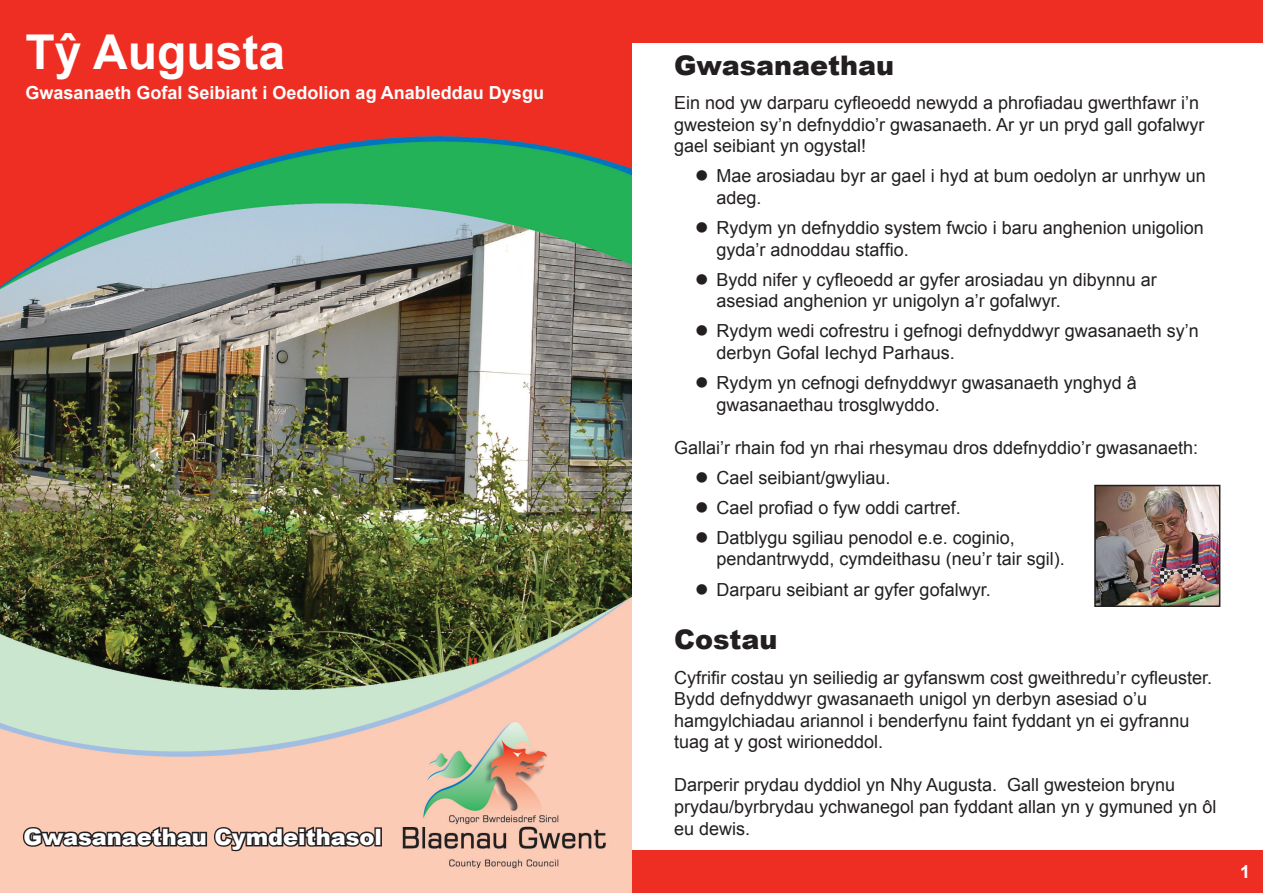
<style>
.page{position:relative;width:1263px;height:893px;background:#fff}
.page>*{position:absolute;margin:0;border:0;box-sizing:border-box;transform-origin:0 0}
.t1{font:700 48px "Arial";color:#fff}
.t2{font:900 27px "Arial";color:#231f20}
.t3{font:900 22.5px "Arial";color:#fff}
.t4{font:18px/21.6px "Arial";color:#231f20}
.t5{font:700 18px "Arial";color:#fff}
</style>
<div class="page">
<div style="left:631px;top:850px;width:632px;height:43px;background:#ee2e22"></div>
<div style="left:631px;top:0;width:632px;height:43px;background:#ee2e22"></div>
<img style="left:0;top:0;width:631px;height:893px">
<svg style="left:21px;top:824px;width:356px;height:29px;background:#9b7e72"></svg>
<div style="left:374px;top:827px;width:8px;height:19px;border:3px solid #231f20"></div>
<img style="left:1097px;top:488px;width:120px;height:116px">
<div style="left:1094px;top:485px;width:126px;height:122px;border:2px solid #231f20"></div>
<h1 class="t1" style="left:26px;top:20px;width:261px">Tŷ Augusta</h1>
<p class="t5" style="left:26px;top:81px;width:520px">Gwasanaeth Gofal Seibiant i Oedolion ag Anableddau Dysgu</p>
<p class="t3" style="left:23px;top:821px;width:360px">Gwasanaethau Cymdeithasol</p>
<h2 class="t2" style="left:674px;top:45px;width:222px">Gwasanaethau</h2>
<p class="t4" style="left:674px;top:92px;width:532px">Ein nod yw darparu cyfleoedd newydd a phrofiadau gwerthfawr i’n gwesteion sy’n defnyddio’r gwasanaeth. Ar yr un pryd gall gofalwyr gael seibiant yn ogystal!</p>
<p class="t4" style="left:716px;top:165px;width:491px;text-indent:-21px">● Mae arosiadau byr ar gael i hyd at bum oedolyn ar unrhyw un adeg.</p>
<p class="t4" style="left:716px;top:217px;width:489px;text-indent:-21px">● Rydym yn defnyddio system fwcio i baru anghenion unigolion gyda’r adnoddau staffio.</p>
<p class="t4" style="left:716px;top:269px;width:442px;text-indent:-21px">● Bydd nifer y cyfleoedd ar gyfer arosiadau yn dibynnu ar asesiad anghenion yr unigolyn a’r gofalwyr.</p>
<p class="t4" style="left:716px;top:320px;width:484px;text-indent:-21px">● Rydym wedi cofrestru i gefnogi defnyddwyr gwasanaeth sy’n derbyn Gofal Iechyd Parhaus.</p>
<p class="t4" style="left:716px;top:372px;width:422px;text-indent:-21px">● Rydym yn cefnogi defnyddwyr gwasanaeth ynghyd â gwasanaethau trosglwyddo.</p>
<p class="t4" style="left:674px;top:437px;width:526px">Gallai’r rhain fod yn rhai rhesymau dros ddefnyddio’r gwasanaeth:</p>
<p class="t4" style="left:695px;top:467px;width:197px">● Cael seibiant/gwyliau.</p>
<p class="t4" style="left:695px;top:497px;width:267px">● Cael profiad o fyw oddi cartref.</p>
<p class="t4" style="left:716px;top:527px;width:350px;text-indent:-21px">● Datblygu sgiliau penodol e.e. coginio, pendantrwydd, cymdeithasu (neu’r tair sgil).</p>
<p class="t4" style="left:695px;top:579px;width:297px">● Darparu seibiant ar gyfer gofalwyr.</p>
<h2 class="t2" style="left:674px;top:620px;width:105px">Costau</h2>
<p class="t4" style="left:674px;top:667px;width:540px">Cyfrifir costau yn seiliedig ar gyfanswm cost gweithredu’r cyfleuster.<br>Bydd defnyddwyr gwasanaeth unigol yn derbyn asesiad o’u hamgylchiadau ariannol i benderfynu faint fyddant yn ei gyfrannu tuag at y gost wirioneddol.</p>
<p class="t4" style="left:674px;top:774px;width:544px">Darperir prydau dyddiol yn Nhy Augusta. Gall gwesteion brynu prydau/byrbrydau ychwanegol pan fyddant allan yn y gymuned yn ôl eu dewis.</p>
<p class="t5" style="left:1240px;top:860px;width:12px">1</p>
</div>
